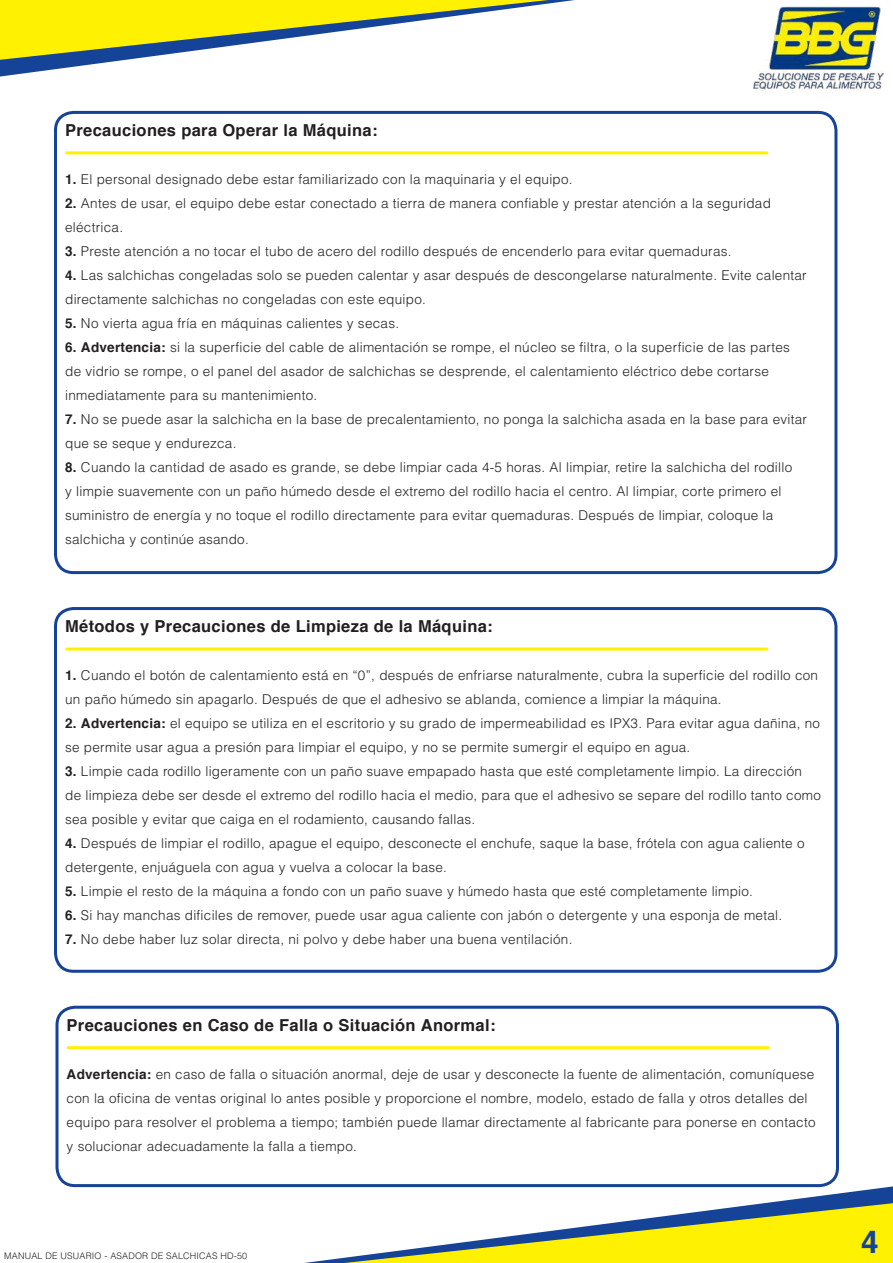
<style>
.page{position:relative;width:893px;height:1263px;background:#fff}
.page>*{position:absolute;margin:0;border:0;box-sizing:border-box;transform-origin:0 0}
.t1{font:700 31.5px "Helvetica";color:#154398}
.t2{font:700 16.5px "Helvetica";letter-spacing:.02em;color:#231f20}
.t3{font:300 13.5px/24px "Helvetica";letter-spacing:.02em;color:#231f20}
.t4{font:300 9px "Helvetica";letter-spacing:.02em;color:#231f20}
.s1{font-weight:700}
</style>
<div class="page">
<div style="left:54px;top:111px;width:783px;height:463px;border:3px solid #154398;border-radius:18px"></div>
<div style="left:54px;top:607px;width:783px;height:366px;border:3px solid #154398;border-radius:18px"></div>
<div style="left:56px;top:1006px;width:783px;height:181px;border:3px solid #154398;border-radius:18px"></div>
<hr style="left:65px;top:151px;width:703px;height:3px;background:#fff101;border-radius:2px">
<hr style="left:65px;top:647px;width:703px;height:3px;background:#fff101;border-radius:2px">
<hr style="left:67px;top:1046px;width:703px;height:3px;background:#fff101;border-radius:2px">
<img style="left:754px;top:6px;width:129px;height:106px">
<svg style="left:304px;top:1186px;width:589px;height:77px"></svg>
<svg style="left:0;top:0;width:575px;height:77px"></svg>
<svg style="left:344px;top:1203px;width:549px;height:60px"></svg>
<p class="t2" style="left:65px;top:120px;width:314px">Precauciones para Operar la Máquina:</p>
<p class="t3" style="left:65px;top:167px;width:509px"><span class="s1">1.</span> El personal designado debe estar familiarizado con la maquinaria y el equipo.</p>
<p class="t3" style="left:65px;top:191px;width:707px"><span class="s1">2.</span> Antes de usar, el equipo debe estar conectado a tierra de manera confiable y prestar atención a la seguridad eléctrica.</p>
<p class="t3" style="left:65px;top:239px;width:668px"><span class="s1">3.</span> Preste atención a no tocar el tubo de acero del rodillo después de encenderlo para evitar quemaduras.</p>
<p class="t3" style="left:65px;top:263px;width:743px"><span class="s1">4.</span> Las salchichas congeladas solo se pueden calentar y asar después de descongelarse naturalmente. Evite calentar directamente salchichas no congeladas con este equipo.</p>
<p class="t3" style="left:65px;top:311px;width:335px"><span class="s1">5.</span> No vierta agua fría en máquinas calientes y secas.</p>
<p class="t3" style="left:65px;top:335px;width:726px"><span class="s1">6. Advertencia:</span> si la superficie del cable de alimentación se rompe, el núcleo se filtra, o la superficie de las partes de vidrio se rompe, o el panel del asador de salchichas se desprende, el calentamiento eléctrico debe cortarse inmediatamente para su mantenimiento.</p>
<p class="t3" style="left:65px;top:407px;width:743px"><span class="s1">7.</span> No se puede asar la salchicha en la base de precalentamiento, no ponga la salchicha asada en la base para evitar que se seque y endurezca.</p>
<p class="t3" style="left:65px;top:455px;width:729px"><span class="s1">8.</span> Cuando la cantidad de asado es grande, se debe limpiar cada 4-5 horas. Al limpiar, retire la salchicha del rodillo y limpie suavemente con un paño húmedo desde el extremo del rodillo hacia el centro. Al limpiar, corte primero el suministro de energía y no toque el rodillo directamente para evitar quemaduras. Después de limpiar, coloque la salchicha y continúe asando.</p>
<p class="t2" style="left:65px;top:616px;width:429px">Métodos y Precauciones de Limpieza de la Máquina:</p>
<p class="t3" style="left:65px;top:663px;width:754px"><span class="s1">1.</span> Cuando el botón de calentamiento está en “0”, después de enfriarse naturalmente, cubra la superficie del rodillo con un paño húmedo sin apagarlo. Después de que el adhesivo se ablanda, comience a limpiar la máquina.</p>
<p class="t3" style="left:65px;top:711px;width:756px"><span class="s1">2. Advertencia:</span> el equipo se utiliza en el escritorio y su grado de impermeabilidad es IPX3. Para evitar agua dañina, no se permite usar agua a presión para limpiar el equipo, y no se permite sumergir el equipo en agua.</p>
<p class="t3" style="left:65px;top:759px;width:757px"><span class="s1">3.</span> Limpie cada rodillo ligeramente con un paño suave empapado hasta que esté completamente limpio. La dirección de limpieza debe ser desde el extremo del rodillo hacia el medio, para que el adhesivo se separe del rodillo tanto como sea posible y evitar que caiga en el rodamiento, causando fallas.</p>
<p class="t3" style="left:65px;top:831px;width:741px"><span class="s1">4.</span> Después de limpiar el rodillo, apague el equipo, desconecte el enchufe, saque la base, frótela con agua caliente o detergente, enjuáguela con agua y vuelva a colocar la base.</p>
<p class="t3" style="left:65px;top:879px;width:689px"><span class="s1">5.</span> Limpie el resto de la máquina a fondo con un paño suave y húmedo hasta que esté completamente limpio.</p>
<p class="t3" style="left:65px;top:903px;width:719px"><span class="s1">6.</span> Si hay manchas dificiles de remover, puede usar agua caliente con jabón o detergente y una esponja de metal.</p>
<p class="t3" style="left:65px;top:927px;width:509px"><span class="s1">7.</span> No debe haber luz solar directa, ni polvo y debe haber una buena ventilación.</p>
<p class="t2" style="left:67px;top:1015px;width:430px">Precauciones en Caso de Falla o Situación Anormal:</p>
<p class="t3" style="left:67px;top:1062px;width:750px"><span class="s1">Advertencia:</span> en caso de falla o situación anormal, deje de usar y desconecte la fuente de alimentación, comuníquese con la oficina de ventas original lo antes posible y proporcione el nombre, modelo, estado de falla y otros detalles del equipo para resolver el problema a tiempo; también puede llamar directamente al fabricante para ponerse en contacto y solucionar adecuadamente la falla a tiempo.</p>
<p class="t4" style="left:4px;top:1250px;width:244px">MANUAL DE USUARIO - ASADOR DE SALCHICAS HD-50</p>
<h1 class="t1" style="left:861px;top:1222px;width:19px">4</h1>
</div>
